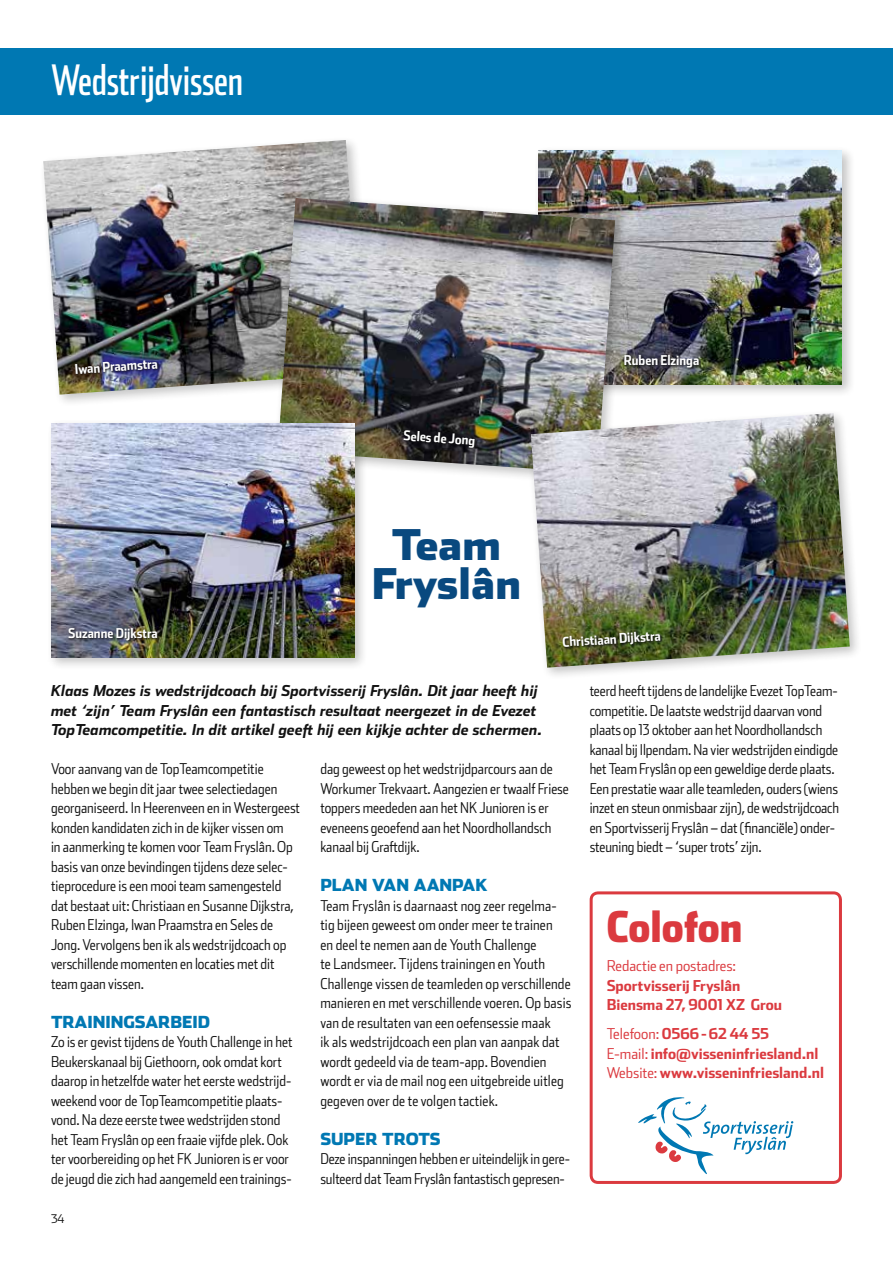
<style>
.page{position:relative;width:893px;height:1263px;background:#fff}
.page>*{position:absolute;margin:0;border:0;box-sizing:border-box;transform-origin:0 0}
.t1{font:42px "Stainless Comp";letter-spacing:-.005em;color:#fff;scale:.95 1}
.t2{font:900 42px/39px "Stainless";letter-spacing:-.005em;color:#09497f;text-align:center}
.t3{font:900 42px "Stainless Cond";color:#db3a3f}
.t4{font:900 16.5px "Stainless";color:#0078b3}
.t5{font:300 15px/19.5px "Stainless Cond";color:#121212}
.t6{font:italic 700 15px/19.5px "Stainless";color:#121212}
.t7{font:700 15px/19.5px "Stainless Cond";color:#db3a3f;scale:1.1 1}
.t8{font:300 15px "Stainless Cond";color:#db3a3f;scale:1.1 1}
.t9{font:700 13.5px "Stainless Cond";color:#fff}
.t10{font:300 12px "Stainless";color:#121212}
.s1{font-weight:300}
</style>
<div class="page">
<div style="left:0;top:49px;width:893px;height:66px;background:#0078b3"></div>
<div style="left:534px;top:146px;width:321px;height:252px;background:#121212;opacity:.25"></div>
<img style="left:539px;top:150px;width:303px;height:234px">
<svg style="left:628px;top:354px;width:73px;height:16px"></svg>
<div style="left:590px;top:891px;width:252px;height:293px;border:3px solid #db3a3f;border-radius:7px"></div>
<svg style="left:638px;top:1097px;width:155px;height:77px"></svg>
<div style="left:39px;top:135px;width:336px;height:272px;background:#121212;opacity:.25"></div>
<img style="left:43px;top:140px;width:319px;height:255px">
<svg style="left:75px;top:359px;width:85px;height:18px;background:#37375a"></svg>
<div style="left:273px;top:194px;width:355px;height:292px;background:#121212;opacity:.25"></div>
<img style="left:278px;top:198px;width:337px;height:275px">
<svg style="left:403px;top:429px;width:75px;height:21px;background:#19181a"></svg>
<div style="left:46px;top:419px;width:322px;height:252px;background:#121212;opacity:.25"></div>
<img style="left:51px;top:423px;width:303px;height:234px">
<svg style="left:67px;top:627px;width:93px;height:16px"></svg>
<div style="left:526px;top:408px;width:336px;height:272px;background:#121212;opacity:.25"></div>
<img style="left:531px;top:413px;width:319px;height:255px">
<svg style="left:562px;top:631px;width:101px;height:19px;background:#3f4b1f"></svg>
<h1 class="t1" style="left:51px;top:55px;width:204px">Wedstrijdvissen</h1>
<p class="t9" style="left:74px;top:361px;width:85px;rotate:-4deg">Iwan Praamstra</p>
<p class="t9" style="left:404px;top:427px;width:74px;rotate:4deg">Seles de Jong</p>
<h1 class="t2" style="left:372px;top:524px;width:151px">Team<br>Fryslân</h1>
<p class="t9" style="left:624px;top:352px;width:77px">Ruben Elzinga</p>
<p class="t9" style="left:68px;top:625px;width:91px">Suzanne Dijkstra</p>
<p class="t9" style="left:562px;top:634px;width:100px;rotate:-4deg">Christiaan Dijkstra</p>
<p class="t6" style="left:51px;top:681px;width:493px">Klaas Mozes is wedstrijdcoach bij Sportvisserij Fryslân. Dit jaar heeft hij met ‘zijn’ Team Fryslân een fantastisch resultaat neergezet in de Evezet<br>TopTeamcompetitie. In dit artikel geeft hij een kijkje achter de schermen.</p>
<p class="t5" style="left:590px;top:681px;width:251px">teerd heeft tijdens de landelijke Evezet TopTeam&shy;competitie. De laatste wedstrijd daarvan vond plaats op 13 oktober aan het Noordhollandsch kanaal bij Ilpendam. Na vier wedstrijden eindigde het Team Fryslân op een geweldige derde plaats.<br>Een prestatie waar alle teamleden, ouders (wiens inzet en steun onmisbaar zijn), de wedstrijdcoach en Sportvisserij Fryslân – dat (financiële) onder&shy;steuning biedt – ‘super trots’ zijn.</p>
<p class="t5" style="left:51px;top:759px;width:250px">Voor aanvang van de TopTeamcompetitie hebben we begin dit jaar twee selectiedagen georganiseerd. In Heerenveen en in Westergeest konden kandidaten zich in de kijker vissen om<br>in aanmerking te komen voor Team Fryslân. Op basis van onze bevindingen tijdens deze selec&shy;tieprocedure is een mooi team samengesteld dat bestaat uit: Christiaan en Susanne Dijkstra, Ruben Elzinga, Iwan Praamstra en Seles de Jong. Vervolgens ben ik als wedstrijdcoach op verschillende momenten en locaties met dit team gaan vissen.</p>
<p class="t4" style="left:51px;top:1011px;width:161px">TRAININGSARBEID</p>
<p class="t5" style="left:51px;top:1032px;width:243px">Zo is er gevist tijdens de Youth Challenge in het Beukerskanaal bij Giethoorn, ook omdat kort daarop in hetzelfde water het eerste wedstrijd&shy;weekend voor de TopTeamcompetitie plaats&shy;vond. Na deze eerste twee wedstrijden stond het Team Fryslân op een fraaie vijfde plek. Ook ter voorbereiding op het FK Junioren is er voor de jeugd die zich had aangemeld een trainings-</p>
<p class="t5" style="left:320px;top:759px;width:250px">dag geweest op het wedstrijdparcours aan de Workumer Trekvaart. Aangezien er twaalf Friese toppers meededen aan het NK Junioren is er eveneens geoefend aan het Noordhollandsch kanaal bij Graftdijk.</p>
<p class="t4" style="left:320px;top:875px;width:169px">PLAN VAN AANPAK</p>
<p class="t5" style="left:320px;top:895px;width:253px">Team Fryslân is daarnaast nog zeer regelma&shy;tig bijeen geweest om onder meer te trainen<br>en deel te nemen aan de Youth Challenge<br>te Landsmeer. Tijdens trainingen en Youth Challenge vissen de teamleden op verschillende manieren en met verschillende voeren. Op basis van de resultaten van een oefensessie maak<br>ik als wedstrijdcoach een plan van aanpak dat wordt gedeeld via de team-app. Bovendien wordt er via de mail nog een uitgebreide uitleg gegeven over de te volgen tactiek.</p>
<p class="t4" style="left:320px;top:1128px;width:122px">SUPER TROTS</p>
<p class="t5" style="left:320px;top:1149px;width:251px">Deze inspanningen hebben er uiteindelijk in gere&shy;sulteerd dat Team Fryslân fantastisch gepresen-</p>
<h1 class="t3" style="left:607px;top:901px;width:137px">Colofon</h1>
<p class="t8" style="left:607px;top:957px;width:119px">Redactie en postadres:</p>
<p class="t7" style="left:607px;top:975px;width:161px">Sportvisserij Fryslân<br>Biensma 27, 9001 XZ Grou</p>
<p class="t7" style="left:607px;top:1024px;width:199px"><span class="s1">Telefoon:</span> 0566-62 44 55<br><span class="s1">E-mail:</span> info@visseninfriesland.nl<br><span class="s1">Website:</span> www.visseninfriesland.nl</p>
<p class="t10" style="left:51px;top:1211px;width:15px">34</p>
</div>
